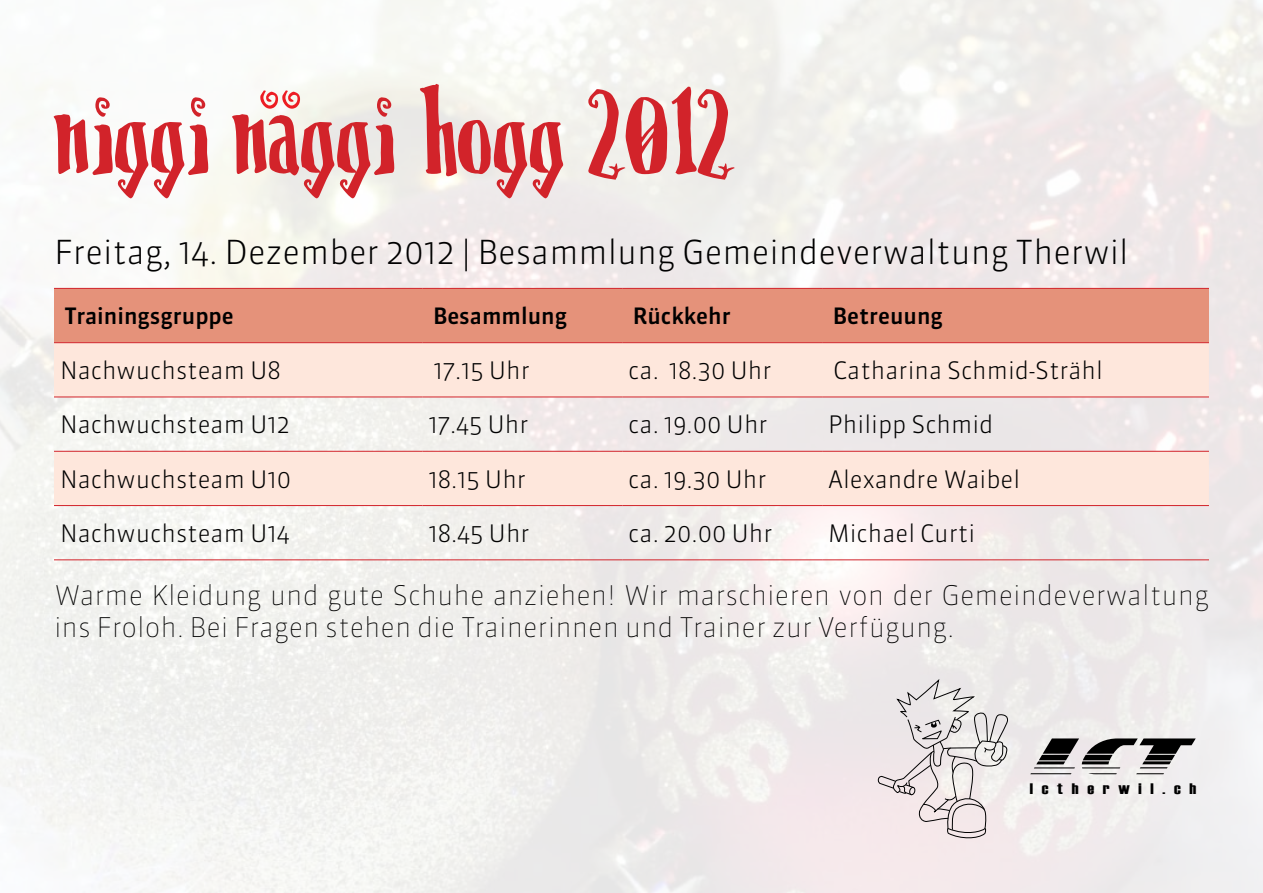
<style>
.page{position:relative;width:1263px;height:893px;background:#fff}
.page>*{position:absolute;margin:0;border:0;box-sizing:border-box;transform-origin:0 0}
.t1{font:167.85px "Christmas On Crack";color:#ed1d24}
.t2{font:150px "Christmas On Crack";color:#d2232a}
.t3{font:300 33px "Sanuk OT";color:#000}
.t4{font:100 27px/32.4px "Sanuk OT";color:#000}
.t5{font:300 24px "Sanuk OT";color:#000}
.t6{font:500 22.5px "Sanuk OT";color:#000}
.t7{font:15.15px "Haettenschweiler";color:#000;scale:1.25 1}
</style>
<div class="page">
<div style="left:54px;top:289px;width:1155px;height:53px;background:#e5927a"></div>
<svg style="left:54px;top:343px;width:1155px;height:162px;background:#f9e7e0"></svg>
<hr style="left:54px;top:288px;width:368px;height:1px;background:#d2232a">
<hr style="left:422px;top:288px;width:200px;height:1px;background:#d2232a">
<hr style="left:622px;top:288px;width:200px;height:1px;background:#d2232a">
<hr style="left:822px;top:288px;width:387px;height:1px;background:#d2232a">
<hr style="left:54px;top:342px;width:368px;height:1px;background:#d2232a">
<hr style="left:422px;top:342px;width:200px;height:1px;background:#d2232a">
<hr style="left:622px;top:342px;width:200px;height:1px;background:#d2232a">
<hr style="left:822px;top:342px;width:387px;height:1px;background:#d2232a">
<hr style="left:54px;top:397px;width:368px;height:1px;background:#d2232a">
<hr style="left:422px;top:397px;width:200px;height:1px;background:#d2232a">
<hr style="left:622px;top:397px;width:200px;height:1px;background:#d2232a">
<hr style="left:822px;top:397px;width:387px;height:1px;background:#d2232a">
<hr style="left:54px;top:451px;width:368px;height:1px;background:#d2232a">
<hr style="left:422px;top:451px;width:200px;height:1px;background:#d2232a">
<hr style="left:622px;top:451px;width:200px;height:1px;background:#d2232a">
<hr style="left:822px;top:451px;width:387px;height:1px;background:#d2232a">
<hr style="left:54px;top:505px;width:368px;height:1px;background:#d2232a">
<hr style="left:422px;top:505px;width:200px;height:1px;background:#d2232a">
<hr style="left:622px;top:505px;width:200px;height:1px;background:#d2232a">
<hr style="left:822px;top:505px;width:387px;height:1px;background:#d2232a">
<hr style="left:54px;top:559px;width:368px;height:1px;background:#d2232a">
<hr style="left:422px;top:559px;width:200px;height:1px;background:#d2232a">
<hr style="left:622px;top:559px;width:200px;height:1px;background:#d2232a">
<hr style="left:822px;top:559px;width:387px;height:1px;background:#d2232a">
<svg style="left:878px;top:678px;width:131px;height:163px;background:#ded7d8"></svg>
<svg style="left:1030px;top:738px;width:166px;height:36px;background:#929090"></svg>
<h2 class="t2" style="left:54px;top:54px;width:682px">niggi naggi hogg 2012</h2>
<h1 class="t1" style="left:259px;top:-25px;width:45px">..</h1>
<h3 class="t3" style="left:54px;top:232px;width:1076px">Freitag, 14. Dezember 2012 | Besammlung Gemeindeverwaltung Therwil</h3>
<p class="t6" style="left:65px;top:302px;width:171px">Trainingsgruppe</p>
<p class="t6" style="left:433px;top:302px;width:136px">Besammlung</p>
<p class="t6" style="left:633px;top:302px;width:99px">Rückkehr</p>
<p class="t6" style="left:833px;top:302px;width:112px">Betreuung</p>
<p class="t5" style="left:60px;top:355px;width:222px">Nachwuchsteam U8</p>
<p class="t5" style="left:433px;top:355px;width:98px">17.15 Uhr</p>
<p class="t5" style="left:628px;top:355px;width:145px">ca. 18.30 Uhr</p>
<p class="t5" style="left:833px;top:355px;width:271px">Catharina Schmid-Strähl</p>
<p class="t5" style="left:60px;top:410px;width:231px">Nachwuchsteam U12</p>
<p class="t5" style="left:428px;top:410px;width:102px">17.45 Uhr</p>
<p class="t5" style="left:628px;top:410px;width:141px">ca. 19.00 Uhr</p>
<p class="t5" style="left:828px;top:410px;width:167px">Philipp Schmid</p>
<p class="t5" style="left:60px;top:464px;width:233px">Nachwuchsteam U10</p>
<p class="t5" style="left:428px;top:464px;width:99px">18.15 Uhr</p>
<p class="t5" style="left:628px;top:464px;width:140px">ca. 19.30 Uhr</p>
<p class="t5" style="left:828px;top:464px;width:194px">Alexandre Waibel</p>
<p class="t5" style="left:60px;top:518px;width:231px">Nachwuchsteam U14</p>
<p class="t5" style="left:428px;top:518px;width:103px">18.45 Uhr</p>
<p class="t5" style="left:628px;top:518px;width:146px">ca. 20.00 Uhr</p>
<p class="t5" style="left:828px;top:518px;width:149px">Michael Curti</p>
<p class="t4" style="left:54px;top:579px;width:1156px">Warme Kleidung und gute Schuhe anziehen! Wir marschieren von der Gemeindeverwaltung ins Froloh. Bei Fragen stehen die Trainerinnen und Trainer zur Verfügung.</p>
<p class="t7" style="left:1030px;top:778px;width:135px">l c t h e r w i l . c h</p>
</div>
